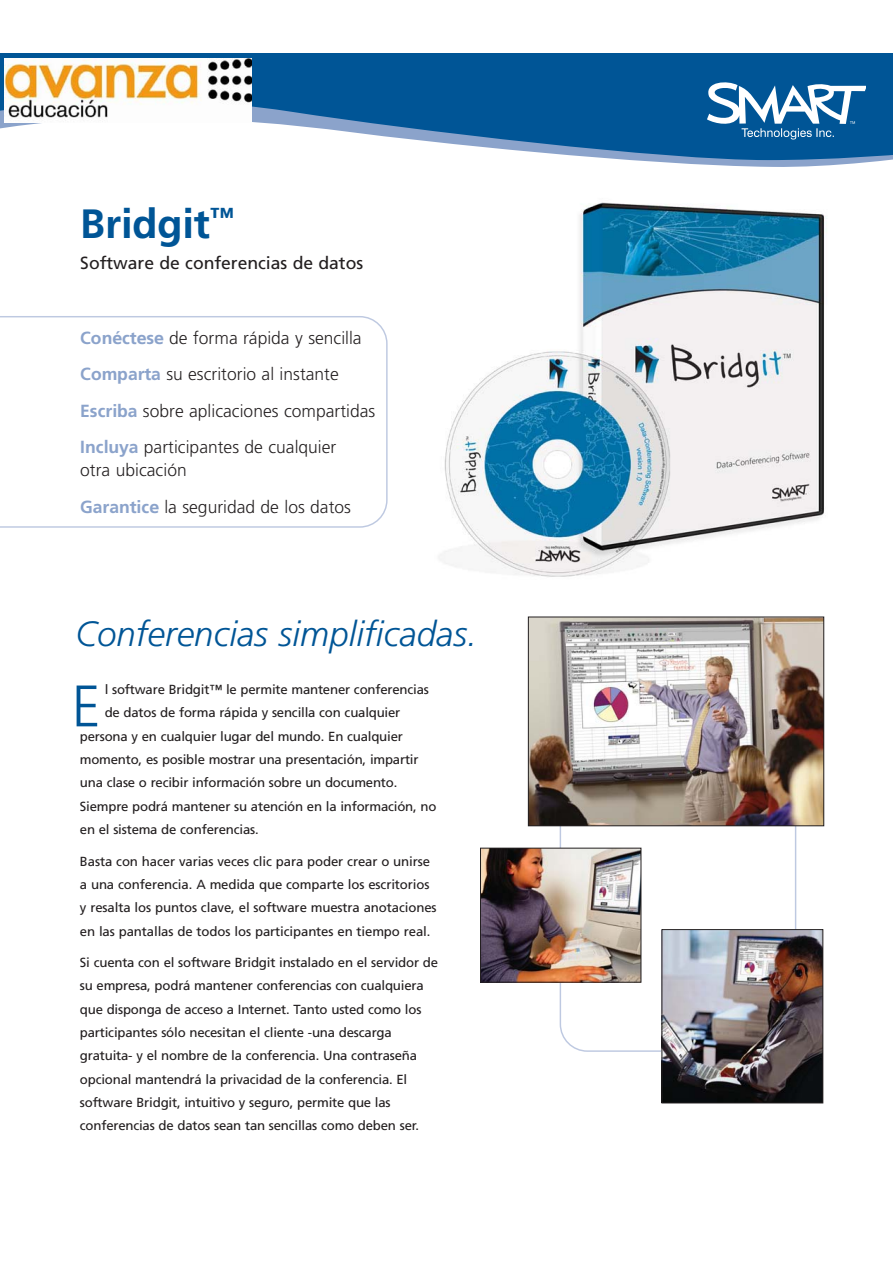
<style>
.page{position:relative;width:893px;height:1263px;background:#fff}
.page>*{position:absolute;margin:0;border:0;box-sizing:border-box;transform-origin:0 0}
.t1{font:58.35px "TTE4 B5 O00";color:#005596}
.t2{font:40.8px "TTE4 B7 O00";color:#005596}
.t3{font:34.95px "TTE4 B2 O00";color:#005596}
.t4{font:17.55px/36.5px "TTE4 B5 O00";color:#231f20}
.t5{font:17.55px "TTE4 BBO00";color:#231f20}
.t6{font:13.2px/23.4px "TTE4 BBO00";letter-spacing:-.01em;color:#231f20}
.s1{font-family:"TTE4 B7 O00";color:#8ba3cb}
</style>
<div class="page">
<img style="left:439px;top:202px;width:388px;height:375px">
<svg style="left:631px;top:160px;width:257px;height:7px;fill:#8ba3cb"></svg>
<svg style="left:0;top:54px;width:893px;height:106px;fill:#005596"></svg>
<svg style="left:707px;top:82px;width:158px;height:58px"></svg>
<svg style="left:0;top:316px;width:388px;height:212px"></svg>
<svg style="left:560px;top:826px;width:236px;height:226px"></svg>
<img style="left:663px;top:931px;width:158px;height:170px">
<div style="left:661px;top:929px;width:162px;height:174px;border:1px solid #231f20"></div>
<img style="left:482px;top:850px;width:157px;height:131px">
<div style="left:480px;top:848px;width:161px;height:135px;border:1px solid #231f20"></div>
<img style="left:530px;top:619px;width:292px;height:205px">
<div style="left:528px;top:617px;width:296px;height:209px;border:1px solid #231f20"></div>
<img style="left:5px;top:59px;width:247px;height:63px">
<h2 class="t2" style="left:80px;top:207px;width:155px">Bridgit<sup>™</sup></h2>
<h3 class="t5" style="left:80px;top:256px;width:284px">Software de conferencias de datos</h3>
<h3 class="t4" style="left:80px;top:321px;width:297px"><span class="s1">Conéctese</span> de forma rápida y sencilla <span class="s1">Comparta</span> su escritorio al instante <span class="s1">Escriba</span> sobre aplicaciones compartidas <span class="s1">Incluya</span> participantes de cualquier</h3>
<h3 class="t4" style="left:80px;top:453px;width:272px">otra ubicación<br><span class="s1">Garantice</span> la seguridad de los datos</h3>
<h3 class="t3" style="left:76px;top:613px;width:403px">Conferencias simplificadas.</h3>
<p class="t6" style="left:105px;top:679px;width:326px">l software Bridgit™ le permite mantener conferencias</p>
<p class="t6" style="left:105px;top:702px;width:297px">de datos de forma rápida y sencilla con cualquier</p>
<p class="t6" style="left:80px;top:725px;width:324px">persona y en cualquier lugar del mundo. En cualquier</p>
<p class="t6" style="left:80px;top:749px;width:340px">momento, es posible mostrar una presentación, impartir</p>
<p class="t6" style="left:80px;top:772px;width:319px">una clase o recibir información sobre un documento.</p>
<p class="t6" style="left:80px;top:795px;width:358px">Siempre podrá mantener su atención en la información, no</p>
<p class="t6" style="left:80px;top:819px;width:180px">en el sistema de conferencias.</p>
<p class="t6" style="left:80px;top:850px;width:358px">Basta con hacer varias veces clic para poder crear o unirse a una conferencia. A medida que comparte los escritorios y resalta los puntos clave, el software muestra anotaciones en las pantallas de todos los participantes en tiempo real.</p>
<p class="t6" style="left:80px;top:952px;width:360px">Si cuenta con el software Bridgit instalado en el servidor de su empresa, podrá mantener conferencias con cualquiera que disponga de acceso a Internet. Tanto usted como los participantes sólo necesitan el cliente -una descarga gratuita- y el nombre de la conferencia. Una contraseña opcional mantendrá la privacidad de la conferencia. El software Bridgit, intuitivo y seguro, permite que las conferencias de datos sean tan sencillas como deben ser.</p>
<h1 class="t1" style="left:72px;top:682px;width:31px">E</h1>
</div>
